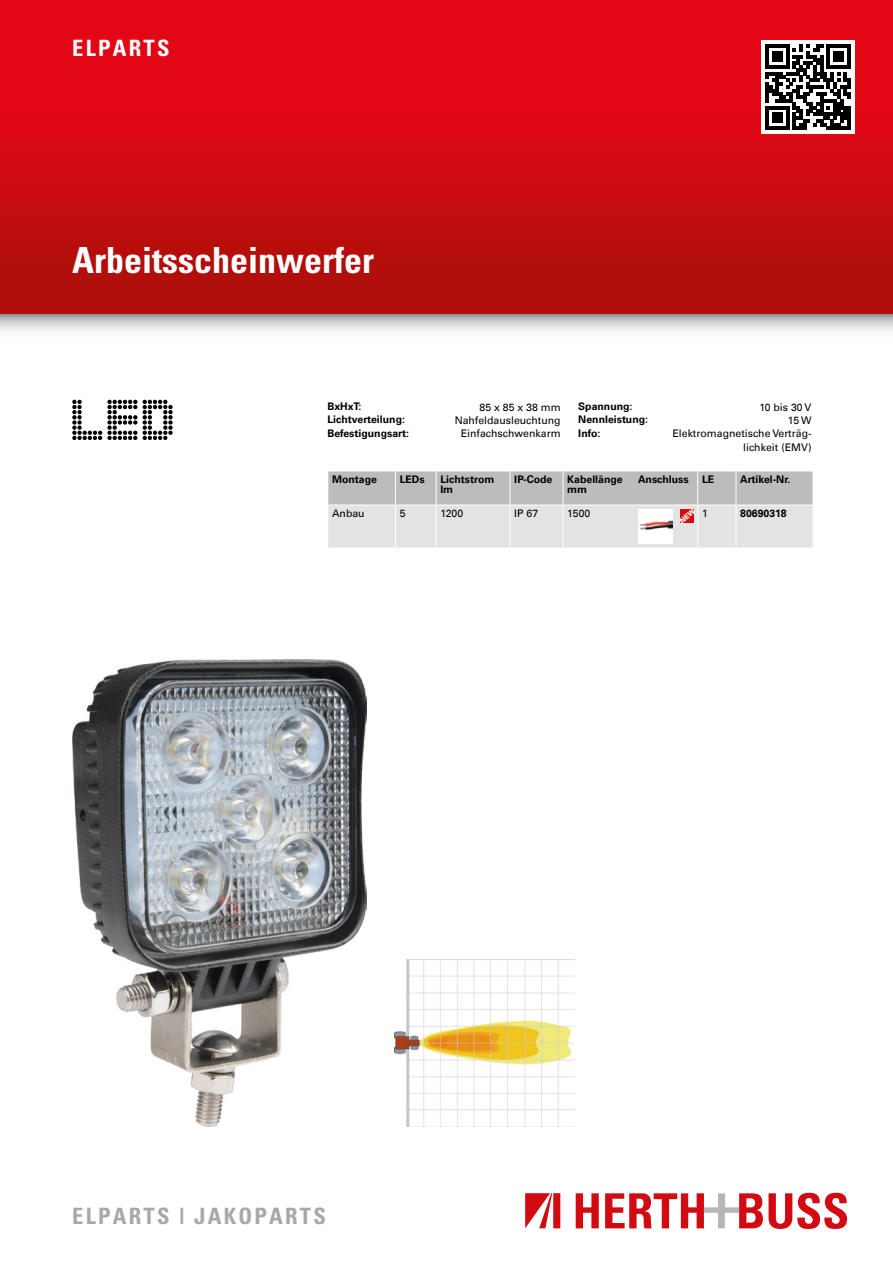
<style>
.page{position:relative;width:893px;height:1263px;background:#fff}
.page>*{position:absolute;margin:0;border:0;box-sizing:border-box;transform-origin:0 0}
.t1{font:700 condensed 36px "Univers";color:#fff}
.t2{font:700 condensed 22.5px "Univers";letter-spacing:.1em;color:#a8a8a7}
.t3{font:700 condensed 22.5px "Univers";letter-spacing:.1em;color:#fff}
.t4{font:700 10.5px/10.5px "Univers Com 65";color:#000}
.t5{font:10.5px/13.5px "Univers Com 55 Roman";color:#000;text-align:right}
</style>
<div class="page">
<img style="left:0;top:0;width:893px;height:331px">
<div style="left:761px;top:40px;width:94px;height:94px;background:#fff"></div>
<svg style="left:765px;top:45px;width:85px;height:85px"></svg>
<img style="left:72px;top:659px;width:295px;height:468px">
<svg style="left:576px;top:1193px;width:23px;height:35px"></svg>
<svg style="left:605px;top:1193px;width:242px;height:36px"></svg>
<svg style="left:525px;top:1193px;width:35px;height:35px"></svg>
<svg style="left:72px;top:400px;width:65px;height:40px"></svg>
<svg style="left:143px;top:400px;width:30px;height:40px"></svg>
<svg style="left:328px;top:471px;width:484px;height:77px;background:#d3d2d2"></svg>
<img style="left:395px;top:960px;width:179px;height:167px">
<h2 class="t3" style="left:72px;top:34px;width:99px">ELPARTS</h2>
<h1 class="t1" style="left:72px;top:238px;width:303px">Arbeitsscheinwerfer</h1>
<p class="t4" style="left:327px;top:401px;width:36px">BxHxT:</p>
<p class="t5" style="left:480px;top:400px;width:83px">85 x 85 x 38 mm</p>
<p class="t4" style="left:327px;top:414px;width:79px">Lichtverteilung:</p>
<p class="t5" style="left:455px;top:413px;width:108px">Nahfeldausleuchtung</p>
<p class="t4" style="left:327px;top:428px;width:83px">Befestigungsart:</p>
<p class="t5" style="left:461px;top:427px;width:102px">Einfachschwenkarm</p>
<p class="t4" style="left:578px;top:401px;width:56px">Spannung:</p>
<p class="t5" style="left:759px;top:400px;width:54px">10 bis 30 V</p>
<p class="t4" style="left:578px;top:414px;width:71px">Nennleistung:</p>
<p class="t5" style="left:788px;top:413px;width:25px">15 W</p>
<p class="t4" style="left:578px;top:428px;width:24px">Info:</p>
<p class="t5" style="left:672px;top:427px;width:141px">Elektromagnetische Verträg&shy;lichkeit (EMV)</p>
<p class="t4" style="left:332px;top:474px;width:46px">Montage</p>
<p class="t4" style="left:400px;top:474px;width:27px">LEDs</p>
<p class="t4" style="left:440px;top:474px;width:55px">Lichtstrom lm</p>
<p class="t4" style="left:514px;top:474px;width:40px">IP-Code</p>
<p class="t4" style="left:567px;top:474px;width:57px">Kabellänge mm</p>
<p class="t4" style="left:638px;top:474px;width:52px">Anschluss</p>
<p class="t4" style="left:702px;top:474px;width:14px">LE</p>
<p class="t4" style="left:740px;top:474px;width:52px">Artikel-Nr.</p>
<p class="t5" style="left:332px;top:506px;width:34px">Anbau</p>
<p class="t5" style="left:400px;top:506px;width:7px">5</p>
<p class="t5" style="left:440px;top:506px;width:24px">1200</p>
<p class="t5" style="left:514px;top:506px;width:25px">IP 67</p>
<p class="t5" style="left:567px;top:506px;width:25px">1500</p>
<p class="t5" style="left:702px;top:506px;width:7px">1</p>
<p class="t4" style="left:740px;top:508px;width:48px">80690318</p>
<h2 class="t2" style="left:72px;top:1202px;width:255px">ELPARTS | JAKOPARTS</h2>
</div>
